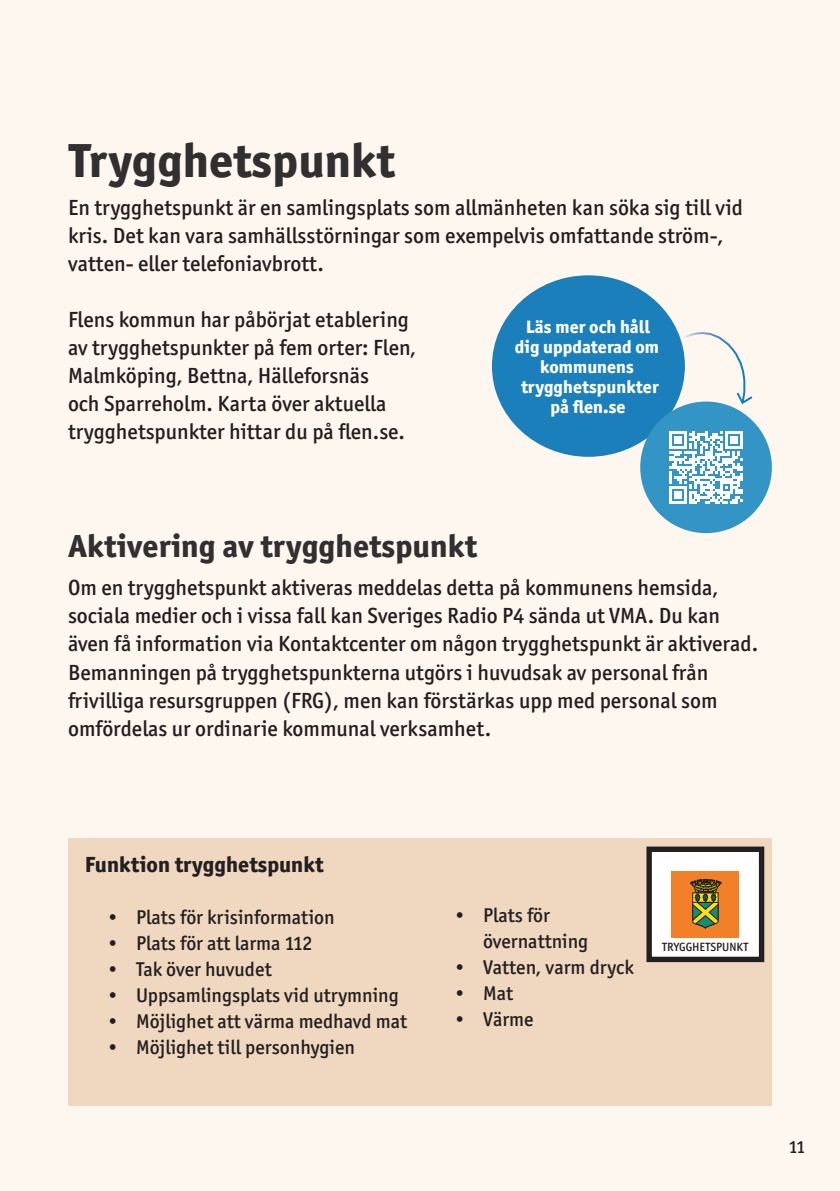
<style>
.page{position:relative;width:840px;height:1191px;background:#fff}
.page>*{position:absolute;margin:0;border:0;box-sizing:border-box;transform-origin:0 0}
.Rubrik_1{font:800 48px "Officina Sans ITC Std";color:#312f30}
.Rubrik_2{font:800 32px "Officina Sans ITC Std";color:#312f30}
.Brödtext{font:500 22px/28px "Officina Sans ITC Std";color:#231f20}
.Brödtext-2{font:800 22px "Officina Sans ITC Std";color:#231f20}
.t1{font:500 20px/26px "Officina Sans ITC Std";color:#231f20}
.Infotext_i_bubbla{font:800 18px/20px "Officina Sans ITC Std";color:#fff;text-align:center}
.t2{font:500 18px "Officina Sans ITC Std";color:#231f20}
.t3{font:500 12px "Officina Sans ITC Std";color:#231f20}
</style>
<div class="page">
<div style="left:0;top:0;width:839px;height:1191px;background:#fef7f0"></div>
<div style="left:68px;top:838px;width:703px;height:268px;background:#f0d8c0"></div>
<div style="left:492px;top:276px;width:191px;height:180px;background:#1a7fba;border-radius:50%"></div>
<div style="left:640px;top:401px;width:131px;height:132px;background:#3395c5;border-radius:50%"></div>
<svg style="left:669px;top:431px;width:73px;height:73px"></svg>
<svg style="left:680px;top:332px;width:73px;height:73px"></svg>
<div style="left:648px;top:849px;width:113px;height:110px;background:#fff"></div>
<div style="left:646px;top:846px;width:117px;height:116px;border:5px solid #231f20"></div>
<div style="left:671px;top:871px;width:67px;height:66px;background:#f28028"></div>
<svg style="left:690px;top:879px;width:31px;height:49px"></svg>
<p class="Rubrik_1" style="left:68px;top:130px;width:328px">Trygghetspunkt</p>
<p class="Brödtext" style="left:68px;top:194px;width:676px">En trygghetspunkt är en samlingsplats som allmänheten kan söka sig till vid kris. Det kan vara samhällsstörningar som exempelvis omfattande ström-, vatten- eller telefoniavbrott.</p>
<p class="Brödtext" style="left:68px;top:306px;width:349px">Flens kommun har påbörjat etablering av trygghetspunkter på fem orter: Flen, Malmköping, Bettna, Hälleforsnäs<br>och Sparreholm. Karta över aktuella trygghetspunkter hittar du på flen.se.</p>
<p class="Infotext_i_bubbla" style="left:514px;top:316px;width:146px">Läs mer och håll dig uppdaterad om</p>
<p class="Infotext_i_bubbla" style="left:539px;top:356px;width:95px">kommunens</p>
<p class="Infotext_i_bubbla" style="left:520px;top:376px;width:139px">trygghetspunkter på flen.se</p>
<p class="Rubrik_2" style="left:68px;top:525px;width:410px">Aktivering av trygghetspunkt</p>
<p class="Brödtext" style="left:68px;top:574px;width:691px">Om en trygghetspunkt aktiveras meddelas detta på kommunens hemsida, sociala medier och i vissa fall kan Sveriges Radio P4 sända ut VMA. Du kan även få information via Kontaktcenter om någon trygghetspunkt är aktiverad.<br>Bemanningen på trygghetspunkterna utgörs i huvudsak av personal från frivilliga resursgruppen (FRG), men kan förstärkas upp med personal som omfördelas ur ordinarie kommunal verksamhet.</p>
<p class="Brödtext-2" style="left:85px;top:850px;width:240px">Funktion trygghetspunkt</p>
<p class="t1" style="left:108px;top:903px;width:228px">• Plats för krisinformation</p>
<p class="t1" style="left:108px;top:929px;width:206px">• Plats för att larma 112</p>
<p class="t1" style="left:108px;top:955px;width:165px">• Tak över huvudet</p>
<p class="t1" style="left:108px;top:981px;width:292px">• Uppsamlingsplats vid utrymning</p>
<p class="t1" style="left:108px;top:1007px;width:301px">• Möjlighet att värma medhavd mat</p>
<p class="t1" style="left:108px;top:1033px;width:248px">• Möjlighet till personhygien</p>
<p class="t1" style="left:483px;top:902px;width:107px;text-indent:-28px">• Plats för övernattning</p>
<p class="t1" style="left:454px;top:954px;width:180px">• Vatten, varm dryck</p>
<p class="t1" style="left:454px;top:980px;width:60px">• Mat</p>
<p class="t1" style="left:454px;top:1006px;width:80px">• Värme</p>
<p class="t3" style="left:662px;top:940px;width:88px">TRYGGHETSPUNKT</p>
<p class="t2" style="left:788px;top:1136px;width:18px">11</p>
</div>
